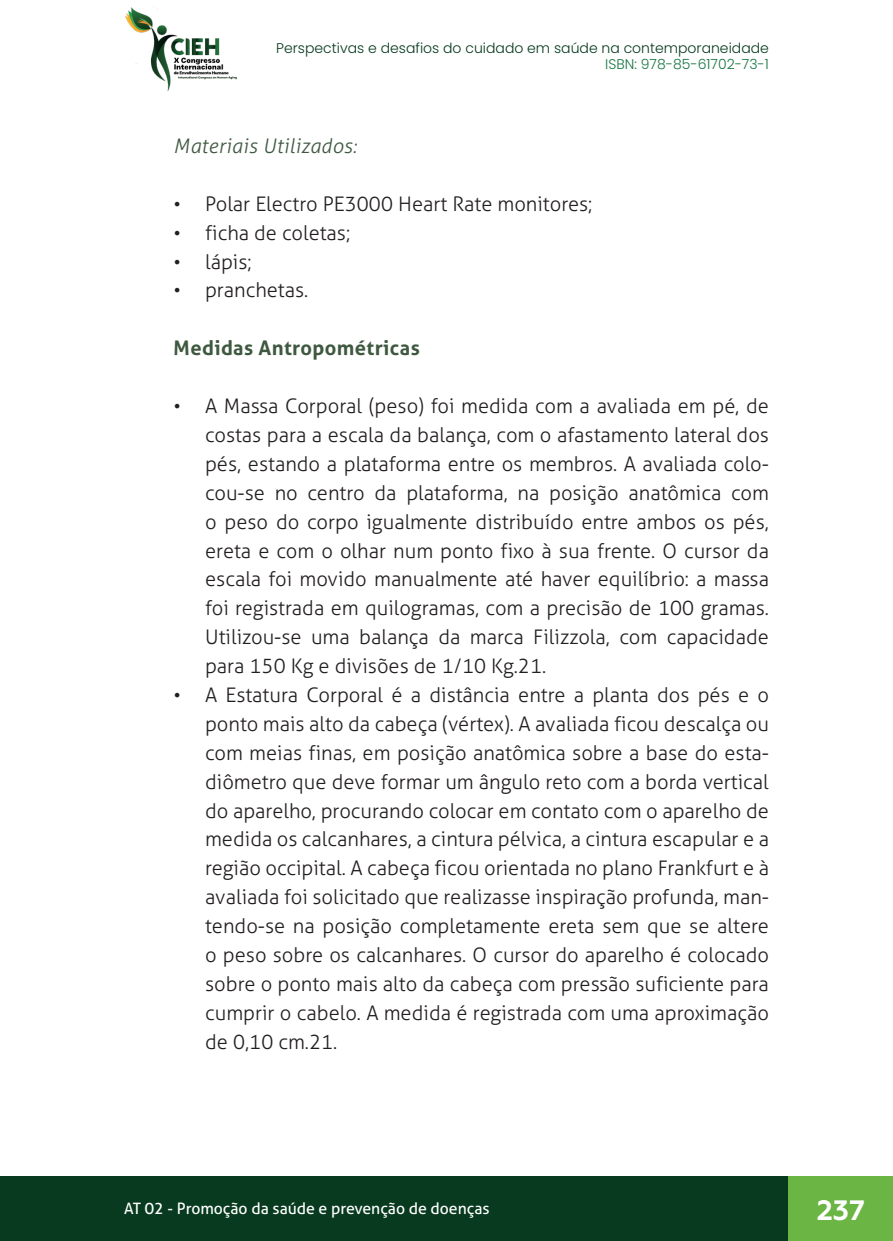
<style>
.page{position:relative;width:893px;height:1241px;background:#fff}
.page>*{position:absolute;margin:0;border:0;box-sizing:border-box;transform-origin:0 0}
.t1{font:700 28px "Geometria";color:#fff}
.t2{font:300 20.12px/28.9px "Aller";color:#231f20;text-align:justify}
._9_SUBTÍTULO_3{font:700 20.12px "Aller";letter-spacing:.02em;color:#3f5940}
._9_SUBTÍTULO_3-2{font:italic 300 20.12px "Aller";letter-spacing:.02em;color:#3f5940}
.t3{font:15.75px "Aller";color:#fff}
.t4{font:300 14px "Poppins";color:#073a1e}
.t5{font:300 14px "Poppins";color:#177541}
</style>
<div class="page">
<div style="left:0;top:1176px;width:893px;height:64px;background:#073a1e"></div>
<div style="left:789px;top:1176px;width:104px;height:64px;background:#6ab544"></div>
<img style="left:125px;top:6px;width:112px;height:86px">
<p class="t4" style="left:276px;top:39px;width:494px">Perspectivas e desafios do cuidado em saúde na contemporaneidade</p>
<p class="t5" style="left:605px;top:56px;width:165px">ISBN: 978-85-61702-73-1</p>
<p class="_9_SUBTÍTULO_3-2" style="left:174px;top:133px;width:185px">Materiais Utilizados:</p>
<p class="t2" style="left:174px;top:189px;width:420px">• Polar Electro PE3000 Heart Rate monitores;</p>
<p class="t2" style="left:174px;top:218px;width:178px">• ficha de coletas;</p>
<p class="t2" style="left:174px;top:247px;width:80px">• lápis;</p>
<p class="t2" style="left:174px;top:276px;width:136px">• pranchetas.</p>
<p class="_9_SUBTÍTULO_3" style="left:174px;top:335px;width:248px">Medidas Antropométricas</p>
<p class="t2" style="left:205px;top:391px;width:565px;text-indent:-32px">• A Massa Corporal (peso) foi medida com a avaliada em pé, de costas para a escala da balança, com o afastamento lateral dos pés, estando a plataforma entre os membros. A avaliada colo&shy;cou-se no centro da plataforma, na posição anatômica com o peso do corpo igualmente distribuído entre ambos os pés, ereta e com o olhar num ponto fixo à sua frente. O cursor da escala foi movido manualmente até haver equilíbrio: a massa foi registrada em quilogramas, com a precisão de 100 gramas.<br>Utilizou-se uma balança da marca Filizzola, com capacidade para 150 Kg e divisões de 1/10 Kg.21.</p>
<p class="t2" style="left:205px;top:680px;width:565px;text-indent:-32px">• A Estatura Corporal é a distância entre a planta dos pés e o ponto mais alto da cabeça (vértex). A avaliada ficou descalça ou com meias finas, em posição anatômica sobre a base do esta&shy;diômetro que deve formar um ângulo reto com a borda vertical do aparelho, procurando colocar em contato com o aparelho de medida os calcanhares, a cintura pélvica, a cintura escapular e a região occipital. A cabeça ficou orientada no plano Frankfurt e à avaliada foi solicitado que realizasse inspiração profunda, man&shy;tendo-se na posição completamente ereta sem que se altere o peso sobre os calcanhares. O cursor do aparelho é colocado sobre o ponto mais alto da cabeça com pressão suficiente para cumprir o cabelo. A medida é registrada com uma aproximação de 0,10 cm.21.</p>
<p class="t3" style="left:124px;top:1198px;width:367px">AT 02 - Promoção da saúde e prevenção de doenças</p>
<h1 class="t1" style="left:817px;top:1192px;width:50px">237</h1>
</div>
